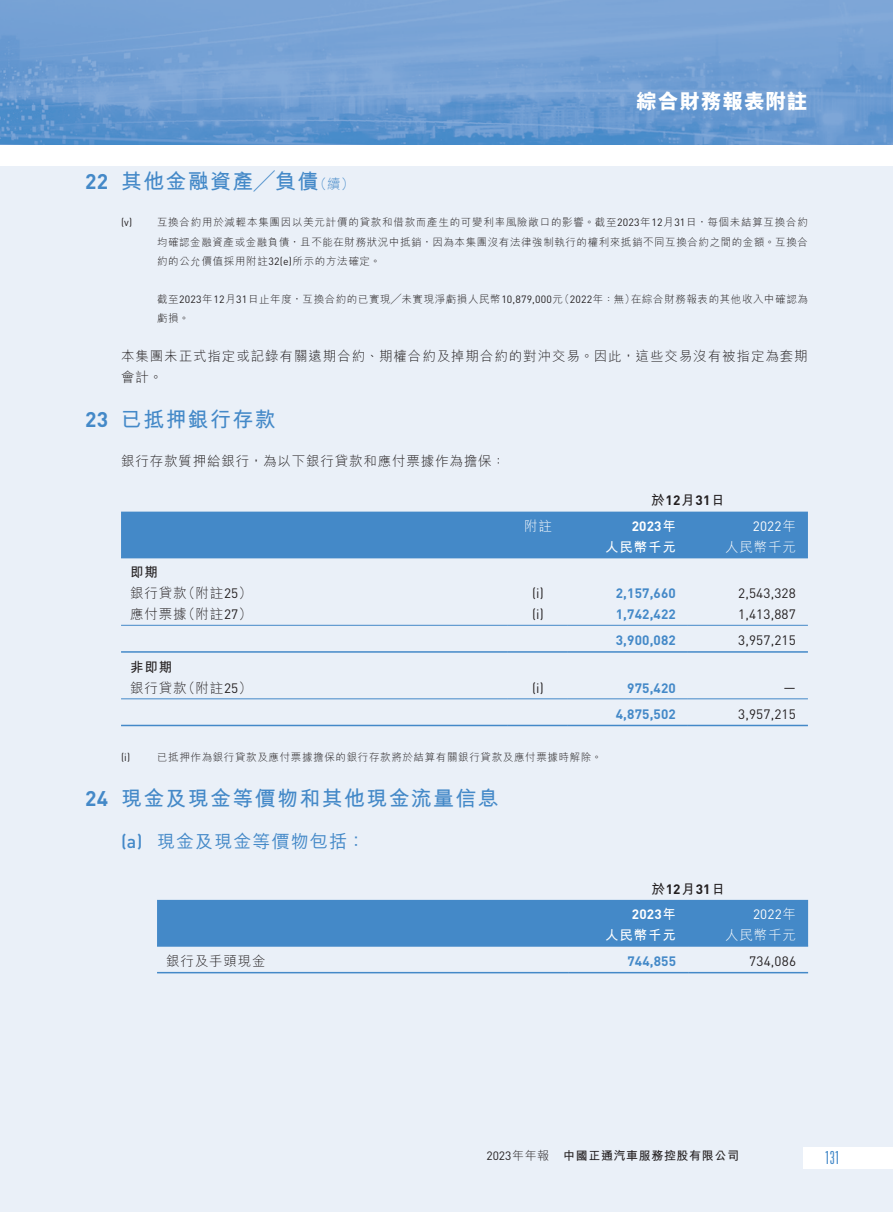
<style>
.page{position:relative;width:893px;height:1212px;background:#fff}
.page>*{position:absolute;margin:0;border:0;box-sizing:border-box;transform-origin:0 0}
._03_H1{font:700 21px "M Hei HK";letter-spacing:.06em;color:#4489c8}
.t1{font:800 21px "M Hei HK";letter-spacing:.025em;color:#fff}
._04___H2{font:500 18px "M Hei HK";letter-spacing:.06em;color:#4489c8}
.t2{font:300 ultra-condensed 18px "Univers LT Std";color:#4489c8}
._01_Body_Text{font:300 13.5px/21px "M Hei HK";letter-spacing:.07em;color:#231f20}
._01_Body_Text-2{font:13.5px "DIN Pro";letter-spacing:.01em;color:#231f20}
._01_Body_Text-3{font:700 13.5px "DIN Pro";letter-spacing:.01em;color:#4489c8}
._15_Table_Stub{font:300 13.5px "M Hei HK";letter-spacing:.06em;color:#231f20}
._01_Body_Text-4{font:700 13.5px "DIN Pro";letter-spacing:.01em;color:#231f20}
._01_Body_Text-5{font:300 13.5px "M Hei HK";letter-spacing:.06em;color:#fff}
._01_Body_Text-6{font:700 13.5px "DIN Pro";letter-spacing:.01em;color:#fff}
._01_Body_Text-7{font:13.5px "DIN Pro";letter-spacing:.01em;color:#fff}
._01_Body_Text-8{font:700 13.5px "M Hei HK";letter-spacing:.06em;color:#fff}
._15_Table_Stub-2{font:700 13.5px "M Hei HK";color:#231f20}
.t3{font:700 12px "M Hei HK";letter-spacing:.05em;color:#231f20}
._02_Note_Text{font:300 10.5px/19.5px "M Hei HK";letter-spacing:.055em;color:#231f20;text-align:justify}
._02_Note_Text-2{font:10.5px "DIN Pro";color:#231f20}
.s1{font-family:"DIN Pro"}
.s2{font-weight:300;font-size:13.5px}
.s3{font-family:"DIN Pro";font-weight:400}
.s4{font-family:"M Hei HK"}
.s5{font-family:"M Hei HK";font-weight:300}
.s6{font-weight:300}
</style>
<div class="page">
<div style="left:0;top:166px;width:893px;height:1046px;background:#eaf0f8"></div>
<img style="left:0;top:0;width:893px;height:145px">
<div style="left:804px;top:1147px;width:89px;height:21px;background:#fff"></div>
<div style="left:121px;top:512px;width:687px;height:45px;background:#4489c8"></div>
<hr style="left:121px;top:557px;width:387px;height:1px;background:#4489c8">
<hr style="left:508px;top:557px;width:60px;height:1px;background:#4489c8">
<hr style="left:568px;top:557px;width:120px;height:1px;background:#4489c8">
<hr style="left:688px;top:557px;width:120px;height:1px;background:#4489c8">
<hr style="left:121px;top:625px;width:387px;height:1px;background:#4489c8">
<hr style="left:508px;top:625px;width:60px;height:1px;background:#4489c8">
<hr style="left:568px;top:625px;width:120px;height:1px;background:#4489c8">
<hr style="left:688px;top:625px;width:120px;height:1px;background:#4489c8">
<hr style="left:121px;top:651px;width:387px;height:2px;background:#4489c8">
<hr style="left:508px;top:651px;width:60px;height:2px;background:#4489c8">
<hr style="left:568px;top:651px;width:120px;height:2px;background:#4489c8">
<hr style="left:688px;top:651px;width:120px;height:2px;background:#4489c8">
<hr style="left:121px;top:698px;width:387px;height:1px;background:#4489c8">
<hr style="left:508px;top:698px;width:60px;height:1px;background:#4489c8">
<hr style="left:568px;top:698px;width:120px;height:1px;background:#4489c8">
<hr style="left:688px;top:698px;width:120px;height:1px;background:#4489c8">
<hr style="left:121px;top:725px;width:387px;height:1px;background:#4489c8">
<hr style="left:508px;top:725px;width:60px;height:1px;background:#4489c8">
<hr style="left:568px;top:725px;width:120px;height:1px;background:#4489c8">
<hr style="left:688px;top:725px;width:120px;height:1px;background:#4489c8">
<div style="left:157px;top:900px;width:651px;height:46px;background:#4489c8"></div>
<hr style="left:157px;top:946px;width:411px;height:1px;background:#4489c8">
<hr style="left:568px;top:946px;width:120px;height:1px;background:#4489c8">
<hr style="left:688px;top:946px;width:120px;height:1px;background:#4489c8">
<hr style="left:157px;top:972px;width:411px;height:1px;background:#4489c8">
<hr style="left:568px;top:972px;width:120px;height:1px;background:#4489c8">
<hr style="left:688px;top:972px;width:120px;height:1px;background:#4489c8">
<h1 class="t1" style="left:636px;top:88px;width:173px">綜合財務報表附註</h1>
<p class="_03_H1" style="left:85px;top:166px;width:271px"><span class="s1">22</span> 其他金融資產╱負債<span class="s2">（續）</span></p>
<p class="_02_Note_Text" style="left:157px;top:212px;width:652px;text-indent:-36px"><span class="s3">(v)</span> 互換合約用於減輕本集團因以美元計價的貸款和借款而產生的可變利率風險敞口的影響。截至<span class="s3">2023</span>年<span class="s3">12</span>月<span class="s3">31</span>日，每個未結算互換合約均確認金融資產或金融負債，且不能在財務狀況中抵銷，因為本集團沒有法律強制執行的權利來抵銷不同互換合約之間的金額。互換合約的公允價值採用附註<span class="s3">32(e)</span>所示的方法確定。</p>
<p class="_02_Note_Text" style="left:157px;top:289px;width:652px">截至<span class="s3">2023</span>年<span class="s3">12</span>月<span class="s3">31</span>日止年度，互換合約的已實現╱未實現淨虧損人民幣<span class="s3">10,879,000</span>元（<span class="s3">2022</span>年：無）在綜合財務報表的其他收入中確認為虧損。</p>
<p class="_01_Body_Text" style="left:121px;top:345px;width:688px">本集團未正式指定或記錄有關遠期合約、期權合約及掉期合約的對沖交易。因此，這些交易沒有被指定為套期會計。</p>
<p class="_03_H1" style="left:85px;top:404px;width:192px"><span class="s1">23</span> 已抵押銀行存款</p>
<p class="_01_Body_Text" style="left:121px;top:450px;width:386px">銀行存款質押給銀行，為以下銀行貸款和應付票據作為擔保：</p>
<p class="_01_Body_Text-4" style="left:651px;top:491px;width:75px"><span class="s4">於</span>12<span class="s4">月</span>31<span class="s4">日</span></p>
<p class="_01_Body_Text-5" style="left:524px;top:516px;width:29px">附註</p>
<p class="_01_Body_Text-6" style="left:632px;top:517px;width:46px">2023<span class="s4">年</span></p>
<p class="_01_Body_Text-7" style="left:753px;top:517px;width:45px">2022<span class="s5">年</span></p>
<p class="_01_Body_Text-8" style="left:605px;top:537px;width:72px">人民幣千元</p>
<p class="_01_Body_Text-5" style="left:725px;top:537px;width:72px">人民幣千元</p>
<p class="_15_Table_Stub-2" style="left:130px;top:563px;width:29px">即期</p>
<p class="_15_Table_Stub" style="left:130px;top:584px;width:123px">銀行貸款（附註<span class="s3">25</span>）</p>
<p class="_01_Body_Text-2" style="left:532px;top:584px;width:13px">(i)</p>
<p class="_01_Body_Text-3" style="left:616px;top:584px;width:62px">2,157,660</p>
<p class="_01_Body_Text-2" style="left:738px;top:584px;width:59px">2,543,328</p>
<p class="_15_Table_Stub" style="left:130px;top:605px;width:123px">應付票據（附註<span class="s3">27</span>）</p>
<p class="_01_Body_Text-2" style="left:532px;top:605px;width:13px">(i)</p>
<p class="_01_Body_Text-3" style="left:616px;top:605px;width:62px">1,742,422</p>
<p class="_01_Body_Text-2" style="left:738px;top:605px;width:59px">1,413,887</p>
<p class="_01_Body_Text-3" style="left:616px;top:631px;width:62px">3,900,082</p>
<p class="_01_Body_Text-2" style="left:738px;top:631px;width:59px">3,957,215</p>
<p class="_15_Table_Stub-2" style="left:130px;top:657px;width:44px">非即期</p>
<p class="_15_Table_Stub" style="left:130px;top:678px;width:123px">銀行貸款（附註<span class="s3">25</span>）</p>
<p class="_01_Body_Text-2" style="left:532px;top:679px;width:13px">(i)</p>
<p class="_01_Body_Text-3" style="left:627px;top:679px;width:50px">975,420</p>
<p class="_01_Body_Text-2" style="left:784px;top:677px;width:14px">—</p>
<p class="_01_Body_Text-3" style="left:616px;top:704px;width:62px">4,875,502</p>
<p class="_01_Body_Text-2" style="left:738px;top:704px;width:59px">3,957,215</p>
<p class="_02_Note_Text-2" style="left:121px;top:750px;width:11px">(i)</p>
<p class="_02_Note_Text" style="left:157px;top:747px;width:447px">已抵押作為銀行貸款及應付票據擔保的銀行存款將於結算有關銀行貸款及應付票據時解除。</p>
<p class="_03_H1" style="left:85px;top:783px;width:415px"><span class="s1">24</span> 現金及現金等價物和其他現金流量信息</p>
<p class="_04___H2" style="left:121px;top:828px;width:246px"><span class="s1">(a)</span> 現金及現金等價物包括：</p>
<p class="_01_Body_Text-4" style="left:651px;top:879px;width:75px"><span class="s4">於</span>12<span class="s4">月</span>31<span class="s4">日</span></p>
<p class="_01_Body_Text-6" style="left:632px;top:905px;width:46px">2023<span class="s4">年</span></p>
<p class="_01_Body_Text-7" style="left:753px;top:905px;width:45px">2022<span class="s5">年</span></p>
<p class="_01_Body_Text-8" style="left:605px;top:925px;width:72px">人民幣千元</p>
<p class="_01_Body_Text-5" style="left:725px;top:926px;width:72px">人民幣千元</p>
<p class="_15_Table_Stub" style="left:166px;top:951px;width:101px">銀行及手頭現金</p>
<p class="_01_Body_Text-3" style="left:627px;top:951px;width:50px">744,855</p>
<p class="_01_Body_Text-2" style="left:749px;top:951px;width:48px">734,086</p>
<p class="t3" style="left:486px;top:1147px;width:254px"><span class="s3">2023</span><span class="s6">年年報</span> 中國正通汽車服務控股有限公司</p>
<h2 class="t2" style="left:825px;top:1148px;width:16px">131</h2>
</div>
